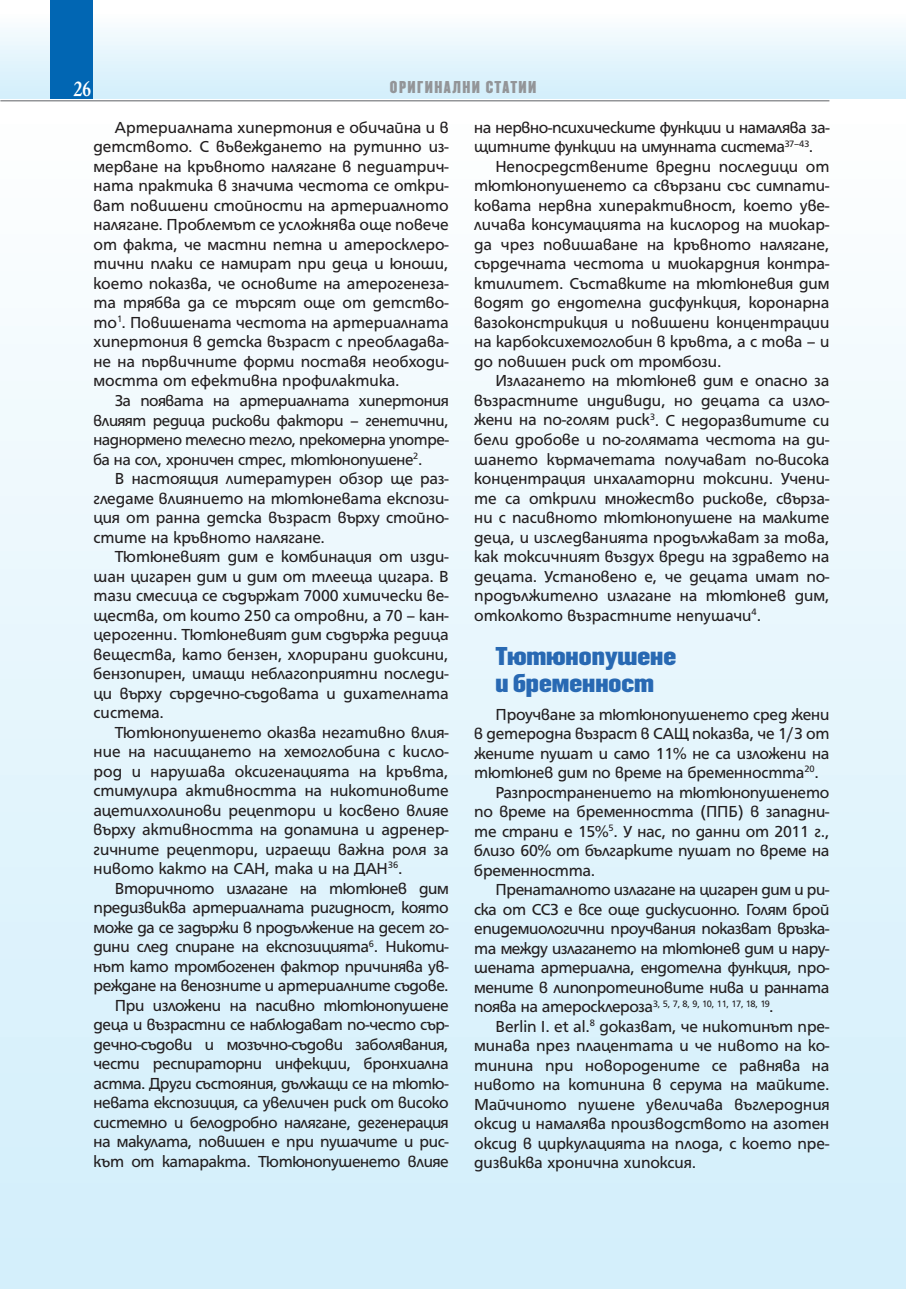
<style>
.page{position:relative;width:906px;height:1289px;background:#fff}
.page>*{position:absolute;margin:0;border:0;box-sizing:border-box;transform-origin:0 0}
.t1{font:700 23.1px "HS Garamond Bg";color:#fff;scale:.82 1}
.t2{font:700 22.5px/27px "HS Compact Bg";color:#2869b3}
.t3{font:17.25px/19.5px "HS Grotesk Bg";letter-spacing:-.015em;color:#231f20;text-align:justify}
.t4{font:16.95px/19.5px "HS Grotesk Bg";letter-spacing:-.03em;color:#231f20;text-align:justify}
.t5{font:500 15px "HS Compact Bg";letter-spacing:.1em;color:#939598}
.t6{font:10.05px "HS Grotesk Bg";letter-spacing:-.06em;color:#231f20}
.s1{font-size:17.25px}
</style>
<div class="page">
<div style="left:0;top:13px;width:906px;height:85px;background:linear-gradient(to bottom,#fcfefe,#d1eefb)"></div>
<div style="left:51px;top:0;width:42px;height:98px;background:#0166b3"></div>
<div style="left:0;top:119px;width:906px;height:1169px;background:linear-gradient(to bottom,#fdfefe,#d1eefb)"></div>
<hr style="left:0;top:100px;width:829px;height:1px;background:#939598">
<h1 class="t1" style="left:74px;top:81px;width:22px">26</h1>
<p class="t5" style="left:390px;top:81px;width:148px">ОРИГИНАЛНИ СТАТИИ</p>
<p class="t3" style="left:94px;top:119px;width:357px;text-indent:21px">Артериалната хипертония е обичайна и в детството. С въвеждането на рутинно из&shy;мерване на кръвното налягане в педиатрич&shy;ната практика в значима честота се откри&shy;ват повишени стойности на артериалното налягане. Проблемът се усложнява още повече от факта, че мастни петна и атеросклеро&shy;тични плаки се намират при деца и юноши, което показва, че основите на атерогенеза&shy;та трябва да се търсят още от детство&shy;то<sup>1</sup>. Повишената честота на артериалната хипертония в детска възраст с преобладава&shy;не на първичните форми поставя необходи&shy;мостта от ефективна профилактика.</p>
<p class="t4" style="left:94px;top:392px;width:357px;text-indent:21px">За появата на артериалната хипертония влияят редица рискови фактори – генетични, наднормено телесно тегло, прекомерна употре&shy;ба на сол, хроничен стрес, тютюнопушене<sup>2</sup>.</p>
<p class="t3" style="left:94px;top:470px;width:357px;text-indent:21px">В настоящия литературен обзор ще раз&shy;гледаме влиянието на тютюневата експози&shy;ция от ранна детска възраст върху стойно&shy;стите на кръвното налягане.</p>
<p class="t3" style="left:94px;top:548px;width:357px;text-indent:21px">Тютюневият дим е комбинация от изди&shy;шан цигарен дим и дим от тлееща цигара. В тази смесица се съдържат 7000 химически ве&shy;щества, от които 250 са отровни, а 70 – кан&shy;церогенни. Тютюневият дим съдържа редица вещества, като бензен, хлорирани диоксини, бензопирен, имащи неблагоприятни последи&shy;ци върху сърдечно-съдовата и дихателната система.</p>
<p class="t3" style="left:94px;top:723px;width:357px;text-indent:21px">Тютюнопушенето оказва негативно влия&shy;ние на насищането на хемоглобина с кисло&shy;род и нарушава оксигенацията на кръвта, стимулира активността на никотиновите ацетилхолинови рецептори и косвено влияе върху активността на допамина и адренер&shy;гичните рецептори, играещи важна роля за нивото както на САН, така и на ДАН<sup>36</sup>.</p>
<p class="t3" style="left:94px;top:879px;width:357px;text-align:right">Вторичното излагане на тютюнев дим предизвиква артериалната ригидност, която може да се задържи в продължение на десет го&shy;дини след спиране на експозицията<sup>6</sup>. Никоти&shy;нът като тромбогенен фактор причинява ув&shy;реждане на венозните и артериалните съдове.<br>При изложени на пасивно тютюнопушене деца и възрастни се наблюдават по-често сър&shy;дечно-съдови и мозъчно-съдови заболявания, чести респираторни инфекции, бронхиална астма. Други състояния, дължащи се на тютю&shy;невата експозиция, са увеличен риск от високо системно и белодробно налягане, дегенерация на макулата, повишен е при пушачите и рис&shy;кът от катаракта. Тютюнопушенето влияе</p>
<p class="t3" style="left:474px;top:119px;width:357px">на нервно-психическите функции и намалява за-</p>
<p class="t3" style="left:474px;top:138px;width:340px">щитните функции на имунната система<sup>37–43</sup>.</p>
<p class="t3" style="left:495px;top:158px;width:335px">Непосредствените вредни последици от</p>
<p class="t3" style="left:474px;top:177px;width:357px">тютюнопушенето са свързани със симпати-</p>
<p class="t3" style="left:474px;top:197px;width:357px">ковата нервна хиперактивност, което уве-</p>
<p class="t3" style="left:474px;top:216px;width:357px">личава консумацията на кислород на миокар-</p>
<p class="t3" style="left:474px;top:236px;width:357px">да чрез повишаване на кръвното налягане,</p>
<p class="t3" style="left:474px;top:255px;width:357px">сърдечната честота и миокардния контра-</p>
<p class="t3" style="left:474px;top:275px;width:357px">ктилитет. Съставките на тютюневия дим</p>
<p class="t3" style="left:474px;top:294px;width:357px">водят до ендотелна дисфункция, коронарна</p>
<p class="t3" style="left:474px;top:314px;width:357px">вазоконстрикция и повишени концентрации</p>
<p class="t3" style="left:474px;top:333px;width:357px">на карбоксихемоглобин в кръвта, а с това – и</p>
<p class="t3" style="left:474px;top:353px;width:249px">до повишен риск от тромбози.</p>
<p class="t3" style="left:495px;top:372px;width:335px">Излагането на тютюнев дим е опасно за</p>
<p class="t3" style="left:474px;top:392px;width:357px">възрастните индивиди, но децата са изло-</p>
<p class="t3" style="left:474px;top:411px;width:357px">жени на по-голям риск<sup>3</sup>. С недоразвитите си</p>
<p class="t3" style="left:474px;top:431px;width:357px">бели дробове и по-голямата честота на ди-</p>
<p class="t3" style="left:474px;top:450px;width:357px">шането кърмачетата получават по-висока</p>
<p class="t3" style="left:474px;top:470px;width:357px">концентрация инхалаторни токсини. Учени-</p>
<p class="t3" style="left:474px;top:489px;width:357px">те са открили множество рискове, свърза-</p>
<p class="t3" style="left:474px;top:509px;width:357px">ни с пасивното тютюнопушене на малките</p>
<p class="t3" style="left:474px;top:528px;width:357px">деца, и изследванията продължават за това,</p>
<p class="t3" style="left:474px;top:548px;width:357px">как токсичният въздух вреди на здравето на</p>
<p class="t3" style="left:474px;top:567px;width:357px">децата. Установено е, че децата имат по-</p>
<p class="t3" style="left:474px;top:587px;width:357px">продължително излагане на тютюнев дим,</p>
<p class="t3" style="left:474px;top:606px;width:288px">отколкото възрастните непушачи<sup>4</sup>.</p>
<h2 class="t2" style="left:495px;top:644px;width:182px">Тютюнопушене и бременност</h2>
<p class="t3" style="left:495px;top:705px;width:335px">Проучване за тютюнопушенето сред жени</p>
<p class="t3" style="left:474px;top:725px;width:357px">в детеродна възраст в САЩ показва, че 1/3 от</p>
<p class="t3" style="left:474px;top:744px;width:357px">жените пушат и само 11% не са изложени на</p>
<p class="t3" style="left:474px;top:764px;width:346px">тютюнев дим по време на бременността<sup>20</sup>.</p>
<p class="t3" style="left:495px;top:783px;width:335px">Разпространението на тютюнопушенето</p>
<p class="t3" style="left:474px;top:803px;width:357px">по време на бременността (ППБ) в западни-</p>
<p class="t3" style="left:474px;top:822px;width:357px">те страни е 15%<sup>5</sup>. У нас, по данни от 2011 г.,</p>
<p class="t3" style="left:474px;top:842px;width:357px">близо 60% от българките пушат по време на</p>
<p class="t3" style="left:474px;top:861px;width:122px">бременността.</p>
<p class="t3" style="left:495px;top:881px;width:335px">Пренаталното излагане на цигарен дим и ри-</p>
<p class="t3" style="left:474px;top:900px;width:357px">ска от ССЗ е все още дискусионно. Голям брой</p>
<p class="t3" style="left:474px;top:920px;width:357px">епидемиологични проучвания показват връзка-</p>
<p class="t3" style="left:474px;top:939px;width:357px">та между излагането на тютюнев дим и нару-</p>
<p class="t3" style="left:474px;top:959px;width:357px">шената артериална, ендотелна функция, про-</p>
<p class="t3" style="left:474px;top:978px;width:357px">мените в липопротеиновите нива и ранната</p>
<p class="t6" style="left:474px;top:999px;width:301px"><span class="s1">поява на атеросклероза</span>3, 5, 7, 8, 9, 10, 11, 17, 18, 19<span class="s1">.</span></p>
<p class="t3" style="left:474px;top:1017px;width:357px;text-indent:21px">Berlin I. et al.<sup>8</sup> доказват, че никотинът пре&shy;минава през плацентата и че нивото на ко&shy;тинина при новородените се равнява на нивото на котинина в серума на майките.<br>Майчиното пушене увеличава въглеродния оксид и намалява производството на азотен оксид в циркулацията на плода, с което пре&shy;дизвиква хронична хипоксия.</p>
</div>
